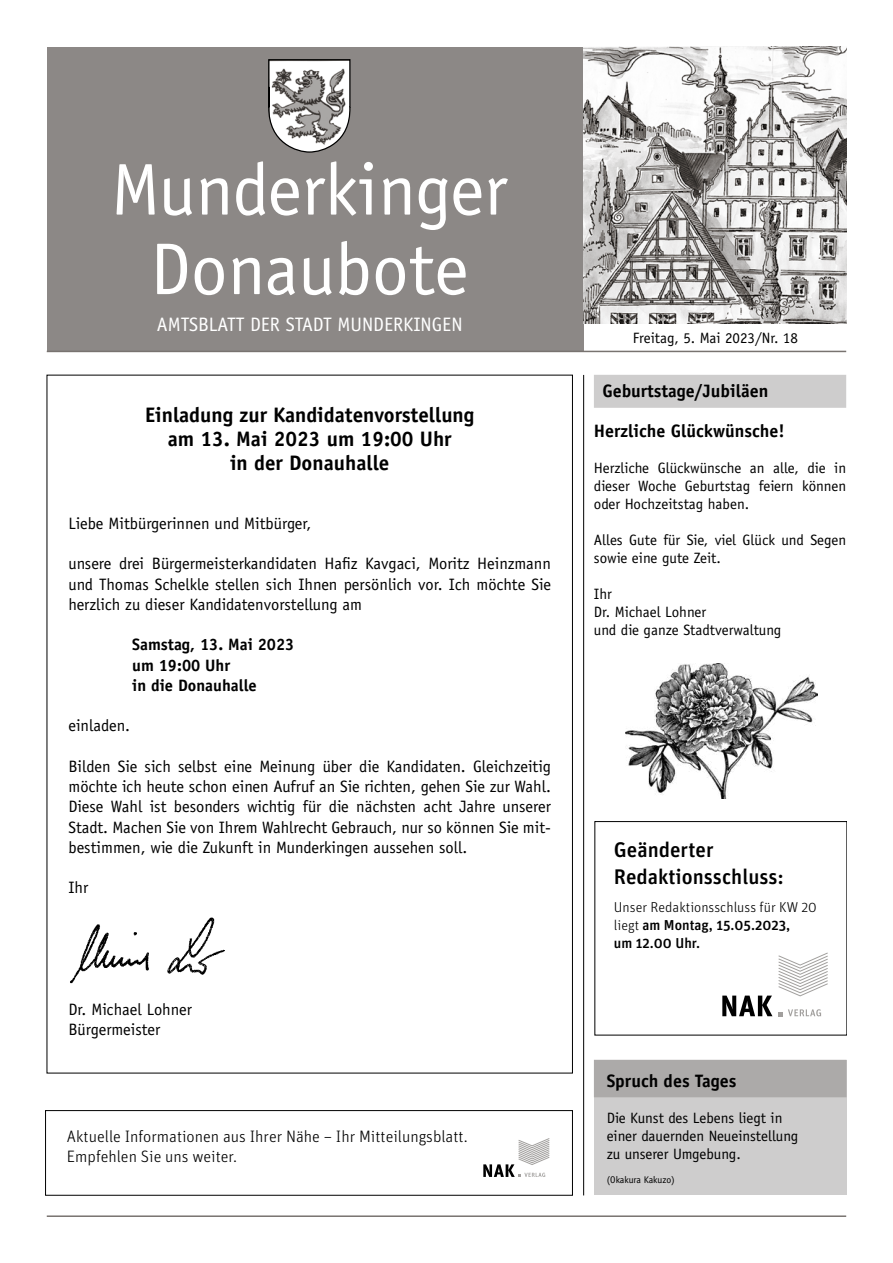
<style>
.page{position:relative;width:893px;height:1263px;background:#fff}
.page>*{position:absolute;margin:0;border:0;box-sizing:border-box;transform-origin:0 0}
.t1{font:73.5px/79.5px "Officina Sans";color:#fff;text-align:center}
.t2{font:500 21.15px/26.7px "Unit Pro";color:#000}
.t3{font:700 21px/24px "Officina Sans";color:#000;text-align:center}
.t4{font:19.5px "Officina Sans";color:#fff}
.t5{font:700 18px "Officina Sans";color:#000}
.t6{font:16.5px/20.2px "Officina Sans";color:#000;text-align:justify}
.t7{font:300 16.5px/19.5px "Unit Pro";color:#000}
.t8{font:700 16.5px/20.2px "Officina Sans";color:#000}
.t9{font:15px/18px "Officina Sans";color:#000}
.t10{font:300 14.4px/18.1px "Unit Pro";color:#000}
.t11{font:9.75px "Officina Sans";color:#000}
.s1{font-weight:500}
</style>
<div class="page">
<hr style="left:583px;top:375px;width:1px;height:820px;background:#000">
<hr style="left:47px;top:1215px;width:799px;height:2px;background:#787370">
<div style="left:47px;top:47px;width:536px;height:304px;background:#8c8886"></div>
<img style="left:583px;top:47px;width:263px;height:277px">
<svg style="left:268px;top:59px;width:83px;height:94px"></svg>
<hr style="left:47px;top:351px;width:799px;height:1px;background:#787370">
<div style="left:594px;top:375px;width:252px;height:33px;background:#cecdcd"></div>
<div style="left:594px;top:1060px;width:252px;height:135px;background:#cecdcd"></div>
<div style="left:594px;top:1060px;width:252px;height:37px;background:#acaaa9"></div>
<svg style="left:778px;top:953px;width:50px;height:43px"></svg>
<svg style="left:722px;top:995px;width:50px;height:21px"></svg>
<svg style="left:779px;top:1009px;width:42px;height:7px"></svg>
<img style="left:70px;top:917px;width:155px;height:67px">
<img style="left:625px;top:663px;width:192px;height:135px">
<div style="left:45px;top:1110px;width:528px;height:85px;border:1px solid #000"></div>
<svg style="left:483px;top:1138px;width:67px;height:39px"></svg>
<h1 class="t1" style="left:111px;top:150px;width:398px">Munderkinger<br>Donaubote</h1>
<p class="t4" style="left:157px;top:313px;width:307px">AMTSBLATT DER STADT MUNDERKINGEN</p>
<p class="t3" style="left:145px;top:402px;width:331px">Einladung zur Kandidatenvorstellung am 13. Mai 2023 um 19:00 Uhr<br>in der Donauhalle</p>
<p class="t6" style="left:68px;top:513px;width:245px">Liebe Mitbürgerinnen und Mitbürger,</p>
<p class="t6" style="left:68px;top:554px;width:484px">unsere drei Bürgermeisterkandidaten Hafiz Kavgaci, Moritz Heinzmann und Thomas Schelkle stellen sich Ihnen persönlich vor. Ich möchte Sie herzlich zu dieser Kandidatenvorstellung am</p>
<p class="t8" style="left:132px;top:634px;width:164px">Samstag, 13. Mai 2023 um 19:00 Uhr<br>in die Donauhalle</p>
<p class="t6" style="left:68px;top:716px;width:63px">einladen.</p>
<p class="t6" style="left:68px;top:756px;width:484px">Bilden Sie sich selbst eine Meinung über die Kandidaten. Gleichzeitig möchte ich heute schon einen Aufruf an Sie richten, gehen Sie zur Wahl.<br>Diese Wahl ist besonders wichtig für die nächsten acht Jahre unserer Stadt. Machen Sie von Ihrem Wahlrecht Gebrauch, nur so können Sie mit&shy;bestimmen, wie die Zukunft in Munderkingen aussehen soll.</p>
<p class="t6" style="left:68px;top:878px;width:21px">Ihr</p>
<p class="t6" style="left:68px;top:999px;width:125px">Dr. Michael Lohner<br>Bürgermeister</p>
<p class="t7" style="left:67px;top:1126px;width:402px">Aktuelle Informationen aus Ihrer Nähe – Ihr Mitteilungsblatt.<br>Empfehlen Sie uns weiter.</p>
<p class="t9" style="left:633px;top:329px;width:167px">Freitag, 5. Mai 2023/Nr. 18</p>
<p class="t5" style="left:602px;top:379px;width:167px">Geburtstage/Jubiläen</p>
<p class="t5" style="left:594px;top:419px;width:193px">Herzliche Glückwünsche!</p>
<p class="t9" style="left:594px;top:459px;width:254px;text-align:justify">Herzliche Glückwünsche an alle, die in dieser Woche Geburtstag feiern können oder Hochzeitstag haben.</p>
<p class="t9" style="left:594px;top:531px;width:254px">Alles Gute für Sie, viel Glück und Segen sowie eine gute Zeit.</p>
<p class="t9" style="left:594px;top:585px;width:189px">Ihr<br>Dr. Michael Lohner<br>und die ganze Stadtverwaltung</p>
<p class="t2" style="left:614px;top:836px;width:172px">Geänderter<br>Redaktionsschluss:</p>
<p class="t10" style="left:614px;top:897px;width:204px">Unser Redaktionsschluss für KW 20 liegt <span class="s1">am Montag, 15.05.2023,<br>um 12.00 Uhr.</span></p>
<p class="t5" style="left:607px;top:1070px;width:131px">Spruch des Tages</p>
<p class="t9" style="left:607px;top:1109px;width:193px">Die Kunst des Lebens liegt in einer dauernden Neueinstellung zu unserer Umgebung.</p>
<p class="t11" style="left:607px;top:1174px;width:70px">(Okakura Kakuzo)</p>
</div>
